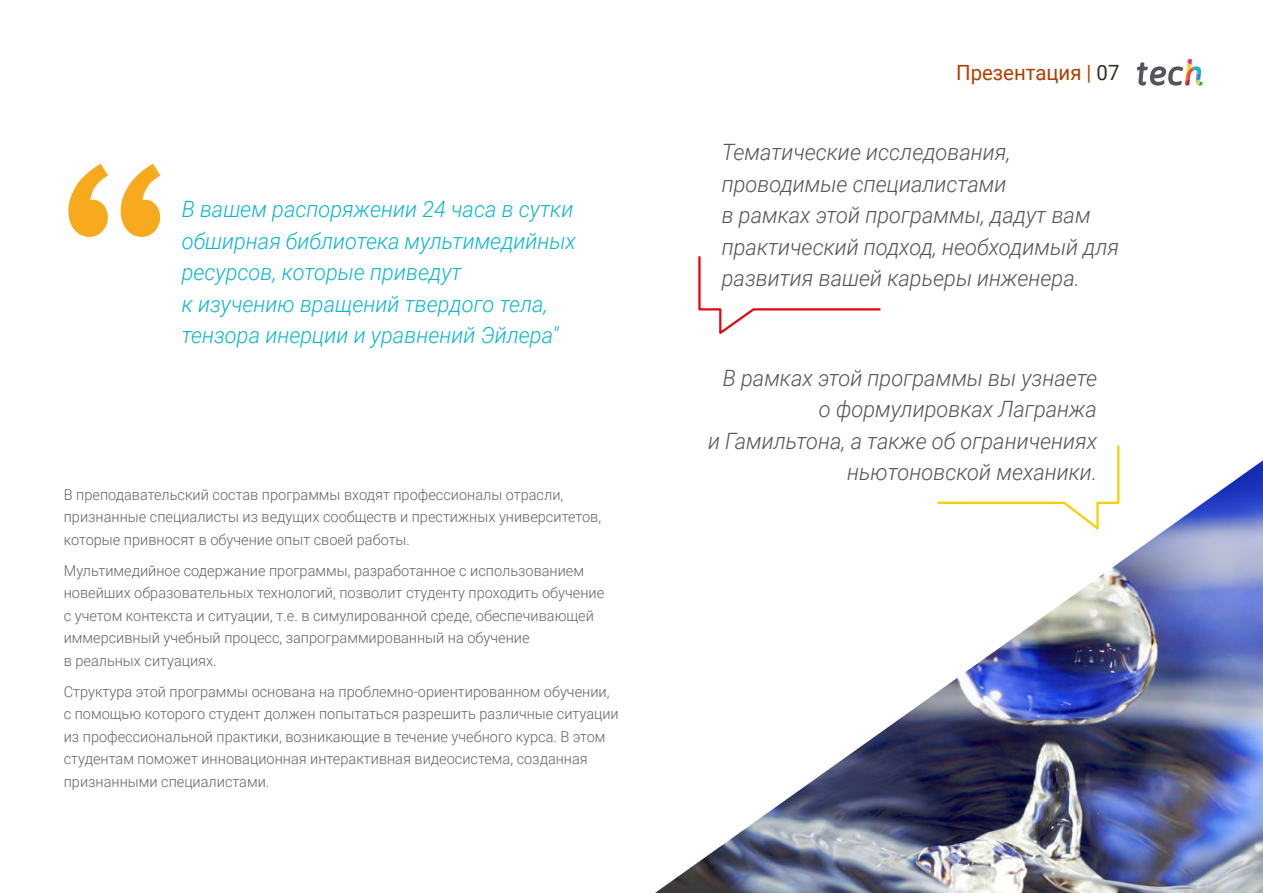
<style>
.page{position:relative;width:1263px;height:893px;background:#fff}
.page>*{position:absolute;margin:0;border:0;box-sizing:border-box;transform-origin:0 0}
.t1{font:italic 300 22.5px/31.5px "Roboto";color:#52555b;text-align:right}
.t2{font:italic 300 22.5px/31.5px "Roboto";color:#0fb6cf}
.t3{font:21px "Roboto";color:#ae4000}
.t4{font:300 15px/22.5px "Roboto";color:#61646a}
.s1{color:#312e20}
</style>
<div class="page">
<svg style="left:68px;top:164px;width:92px;height:73px"></svg>
<svg style="left:698px;top:256px;width:183px;height:78px"></svg>
<img style="left:655px;top:460px;width:608px;height:433px">
<svg style="left:1137px;top:59px;width:65px;height:27px"></svg>
<h1 class="t2" style="left:182px;top:193px;width:396px">В вашем распоряжении 24 часа в сутки обширная библиотека мультимедийных ресурсов, которые приведут<br>к изучению вращений твердого тела, тензора инерции и уравнений Эйлера"</h1>
<p class="t4" style="left:64px;top:482px;width:539px">В преподавательский состав программы входят профессионалы отрасли, признанные специалисты из ведущих сообществ и престижных университетов, которые привносят в обучение опыт своей работы.</p>
<p class="t4" style="left:64px;top:558px;width:542px">Мультимедийное содержание программы, разработанное с использованием новейших образовательных технологий, позволит студенту проходить обучение с учетом контекста и ситуации, т.е. в симулированной среде, обеспечивающей иммерсивный учебный процесс, запрограммированный на обучение<br>в реальных ситуациях.</p>
<p class="t4" style="left:64px;top:679px;width:556px">Структура этой программы основана на проблемно-ориентированном обучении, с помощью которого студент должен попытаться разрешить различные ситуации из профессиональной практики, возникающие в течение учебного курса. В этом студентам поможет инновационная интерактивная видеосистема, созданная признанными специалистами.</p>
<h2 class="t3" style="left:956px;top:57px;width:165px">Презентация | <span class="s1">07</span></h2>
<h1 class="t1" style="left:722px;top:136px;width:399px;text-align:left">Тематические исследования, проводимые специалистами<br>в рамках этой программы, дадут вам практический подход, необходимый для развития вашей карьеры инженера.</h1>
<h1 class="t1" style="left:708px;top:361px;width:390px">В рамках этой программы вы узнаете о формулировках Лагранжа<br>и Гамильтона, а также об ограничениях ньютоновской механики.</h1>
</div>
